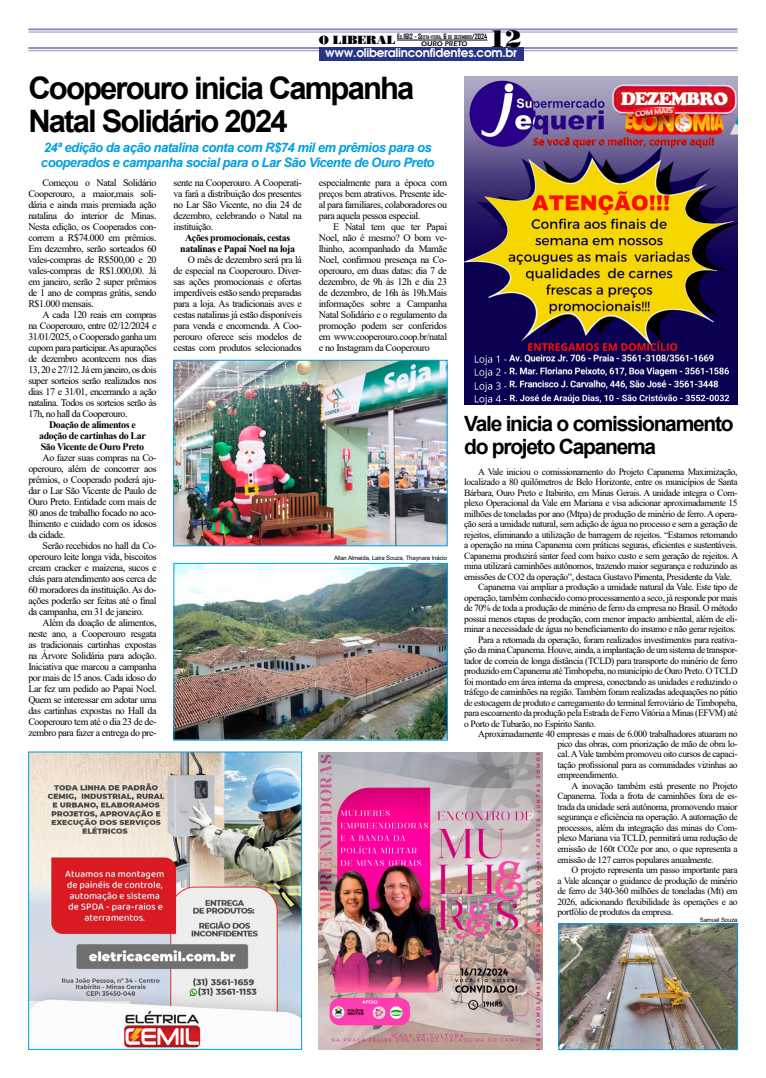
<style>
.page{position:relative;width:766px;height:1078px;background:#fff}
.page>*{position:absolute;margin:0;border:0;box-sizing:border-box;transform-origin:0 0}
.t1{font:700 31px/33px "Arial";letter-spacing:-.06em;color:#000}
.t2{font:24px "Bodnoff";color:#000}
.t3{font:700 21px/23px "Arial";letter-spacing:-.06em;color:#000}
.t4{font:18px "Cupertino";letter-spacing:-.06em;color:#fff}
.t5{font:italic 700 13px/15px "Arial";letter-spacing:-.04em;color:#009fe3}
.t6{font:12px "Avalon";letter-spacing:-.02em;color:#fff}
.t7{font:10px/11px "Times New Roman";letter-spacing:-.04em;color:#000;text-align:justify}
.t8{font:700 10px/11px "Times New Roman";letter-spacing:-.04em;color:#000;text-align:center}
.t9{font:9.5px/10.5px "Times New Roman";letter-spacing:-.04em;color:#000;text-align:justify}
.t10{font:7px "Erie Black";color:#000}
.t11{font:6px "Arial";letter-spacing:-.02em;color:#000}
.t12{font:700 4.9px "Agency FB";color:#000}
.s1{font-family:"Bodnoff";font-weight:400;font-size:12px}
.s2{font-size:7px}
</style>
<div class="page">
<hr style="left:28px;top:47px;width:709px;height:2px;background:#918dbe">
<hr style="left:28px;top:50px;width:709px;height:1px;background:#918dbe">
<div style="left:319px;top:47px;width:204px;height:13px;background:#283583"></div>
<hr style="left:28px;top:28px;width:709px;height:2px;background:#918dbe">
<hr style="left:28px;top:32px;width:709px;height:1px;background:#918dbe">
<hr style="left:397px;top:40px;width:90px;height:1px;background:#000">
<img style="left:30px;top:753px;width:270px;height:294px">
<div style="left:28px;top:751px;width:274px;height:298px;border:1px solid #009fe3"></div>
<img style="left:464px;top:76px;width:273px;height:328px">
<div style="left:616px;top:90px;width:115px;height:16px;background:#cd1719"></div>
<img style="left:175px;top:362px;width:270px;height:182px">
<div style="left:173px;top:360px;width:274px;height:186px;border:1px solid #009fe3"></div>
<img style="left:175px;top:565px;width:270px;height:173px">
<div style="left:173px;top:563px;width:274px;height:177px;border:1px solid #009fe3"></div>
<img style="left:319px;top:752px;width:223px;height:297px">
<img style="left:560px;top:925px;width:175px;height:122px">
<p class="t10" style="left:421px;top:40px;width:48px">OURO PRETO</p>
<h2 class="t2" style="left:489px;top:24px;width:34px">12</h2>
<p class="t12" style="left:319px;top:34px;width:170px"><span class="s1">O LIBERAL</span> <span class="s2">E</span>D<span class="s2">.1612 - S</span>EXTA<span class="s2">-</span>FEIRA<span class="s2">, 6</span> DE DEZEMBRO<span class="s2">/2024</span></p>
<p class="t6" style="left:325px;top:45px;width:193px">www.oliberalinconfidentes.com.br</p>
<h1 class="t1" style="left:28px;top:72px;width:387px">Cooperouro inicia Campanha<br>Natal Solidário 2024</h1>
<h3 class="t5" style="left:41px;top:140px;width:395px">24ª edição da ação natalina conta com R$74 mil em prêmios para os cooperados e campanha social para o Lar São Vicente de Ouro Preto</h3>
<h3 class="t4" style="left:620px;top:87px;width:109px">DEZEMBRO</h3>
<p class="t7" style="left:28px;top:176px;width:130px;text-indent:14px">Começou o Natal Solidário Cooperouro, a maior,mais soli&shy;dária e ainda mais premiada ação natalina do interior de Minas.<br>Nesta edição, os Cooperados con&shy;correm a R$74.000 em prêmios.<br>Em dezembro, serão sorteados 60 vales-compras de R$500,00 e 20 vales-compras de R$1.000,00. Já em janeiro, serão 2 super prêmios de 1 ano de compras grátis, sendo R$1.000 mensais.</p>
<p class="t7" style="left:28px;top:308px;width:130px;text-indent:14px">A cada 120 reais em compras na Cooperouro, entre 02/12/2024 e 31/01/2025, o Cooperado ganha um cupom para participar. As apurações de dezembro acontecem nos dias 13, 20 e 27/12. Já em janeiro, os dois super sorteios serão realizados nos dias 17 e 31/01, encerrando a ação natalina. Todos os sorteios serão às 17h, no hall da Cooperouro.</p>
<p class="t8" style="left:39px;top:418px;width:108px">Doação de alimentos e adoção de cartinhas do Lar<br>São Vicente de Ouro Preto</p>
<p class="t7" style="left:28px;top:451px;width:130px;text-indent:14px">Ao fazer suas compras na Co&shy;operouro, além de concorrer aos prêmios, o Cooperado poderá aju&shy;dar o Lar São Vicente de Paulo de Ouro Preto. Entidade com mais de 80 anos de trabalho focado no aco&shy;lhimento e cuidado com os idosos da cidade.</p>
<p class="t7" style="left:28px;top:539px;width:130px;text-indent:14px">Serão recebidos no hall da Co&shy;operouro leite longa vida, biscoitos cream cracker e maizena, sucos e chás para atendimento aos cerca de 60 moradores da instituição. As do&shy;ações poderão ser feitas até o final da campanha, em 31 de janeiro.</p>
<p class="t7" style="left:28px;top:616px;width:130px;text-indent:14px">Além da doação de alimentos, neste ano, a Cooperouro resgata as tradicionais cartinhas expostas na Árvore Solidária para adoção.<br>Iniciativa que marcou a campanha por mais de 15 anos. Cada idoso do Lar fez um pedido ao Papai Noel.<br>Quem se interessar em adotar uma das cartinhas expostas no Hall da Cooperouro tem até o dia 23 de de&shy;zembro para fazer a entrega do pre-</p>
<p class="t7" style="left:173px;top:176px;width:130px">sente na Cooperouro. A Cooperati&shy;va fará a distribuição dos presentes no Lar São Vicente, no dia 24 de dezembro, celebrando o Natal na instituição.</p>
<p class="t8" style="left:180px;top:231px;width:116px">Ações promocionais, cestas natalinas e Papai Noel na loja</p>
<p class="t7" style="left:173px;top:253px;width:130px;text-indent:14px">O mês de dezembro será pra lá de especial na Cooperouro. Diver&shy;sas ações promocionais e ofertas imperdíveis estão sendo preparadas para a loja. As tradicionais aves e cestas natalinas já estão disponíveis para venda e encomenda. A Coo&shy;perouro oferece seis modelos de cestas com produtos selecionados</p>
<p class="t7" style="left:319px;top:176px;width:130px">especialmente para a época com preços bem atrativos. Presente ide&shy;al para familiares, colaboradores ou para aquela pessoa especial.</p>
<p class="t7" style="left:319px;top:220px;width:130px;text-indent:14px">E Natal tem que ter Papai Noel, não é mesmo? O bom ve&shy;lhinho, acompanhado da Mamãe Noel, confirmou presença na Co&shy;operouro, em duas datas: dia 7 de dezembro, de 9h às 12h e dia 23 de dezembro, de 16h às 19h.Mais informações sobre a Campanha Natal Solidário e o regulamento da promoção podem ser conferidos em www.cooperouro.coop.br/natal e no Instagram da Cooperouro</p>
<p class="t11" style="left:334px;top:554px;width:114px">Allan Almeida, Laira Souza, Thaynara Inácio</p>
<h3 class="t3" style="left:464px;top:412px;width:271px">Vale inicia o comissionamento do projeto Capanema</h3>
<p class="t9" style="left:478px;top:466px;width:261px">A Vale iniciou o comissionamento do Projeto Capanema Maximização,</p>
<p class="t9" style="left:464px;top:476px;width:275px">localizado a 80 quilômetros de Belo Horizonte, entre os municípios de Santa</p>
<p class="t9" style="left:464px;top:487px;width:275px">Bárbara, Ouro Preto e Itabirito, em Minas Gerais. A unidade integra o Com-</p>
<p class="t9" style="left:464px;top:497px;width:275px">plexo Operacional da Vale em Mariana e visa adicionar aproximadamente 15</p>
<p class="t9" style="left:464px;top:508px;width:275px">milhões de toneladas por ano (Mtpa) de produção de minério de ferro. A opera-</p>
<p class="t9" style="left:464px;top:518px;width:275px">ção será a umidade natural, sem adição de água no processo e sem a geração de</p>
<p class="t9" style="left:464px;top:529px;width:275px">rejeitos, eliminando a utilização de barragem de rejeitos. “Estamos retomando</p>
<p class="t9" style="left:464px;top:539px;width:275px">a operação na mina Capanema com práticas seguras, eficientes e sustentáveis.</p>
<p class="t9" style="left:464px;top:550px;width:275px">Capanema produzirá sinter feed com baixo custo e sem geração de rejeitos. A</p>
<p class="t9" style="left:464px;top:560px;width:275px">mina utilizará caminhões autônomos, trazendo maior segurança e reduzindo as</p>
<p class="t9" style="left:464px;top:571px;width:269px">emissões de CO2 da operação”, destaca Gustavo Pimenta, Presidente da Vale.</p>
<p class="t9" style="left:478px;top:581px;width:261px">Capanema vai ampliar a produção a umidade natural da Vale. Este tipo de</p>
<p class="t9" style="left:464px;top:592px;width:275px">operação, também conhecido como processamento a seco, já responde por mais</p>
<p class="t9" style="left:464px;top:602px;width:275px">de 70% de toda a produção de minério de ferro da empresa no Brasil. O método</p>
<p class="t9" style="left:464px;top:613px;width:275px">possui menos etapas de produção, com menor impacto ambiental, além de eli-</p>
<p class="t9" style="left:464px;top:623px;width:273px">minar a necessidade de água no beneficiamento do insumo e não gerar rejeitos.</p>
<p class="t9" style="left:478px;top:634px;width:261px">Para a retomada da operação, foram realizados investimentos para reativa-</p>
<p class="t9" style="left:464px;top:644px;width:275px">ção da mina Capanema. Houve, ainda, a implantação de um sistema de transpor-</p>
<p class="t9" style="left:464px;top:655px;width:275px">tador de correia de longa distância (TCLD) para transporte do minério de ferro</p>
<p class="t9" style="left:464px;top:665px;width:275px">produzido em Capanema até Timbopeba, no município de Ouro Preto. O TCLD</p>
<p class="t9" style="left:464px;top:676px;width:275px">foi montado em área interna da empresa, conectando as unidades e reduzindo o</p>
<p class="t9" style="left:464px;top:686px;width:275px">tráfego de caminhões na região. Também foram realizadas adequações no pátio</p>
<p class="t9" style="left:464px;top:697px;width:275px">de estocagem de produto e carregamento do terminal ferroviário de Timbopeba,</p>
<p class="t9" style="left:464px;top:707px;width:275px">para escoamento da produção pela Estrada de Ferro Vitória a Minas (EFVM) até</p>
<p class="t9" style="left:464px;top:718px;width:133px">o Porto de Tubarão, no Espírito Santo.</p>
<p class="t9" style="left:478px;top:728px;width:261px">Aproximadamente 40 empresas e mais de 6.000 trabalhadores atuaram no</p>
<p class="t9" style="left:557px;top:738px;width:182px">pico das obras, com priorização de mão de obra lo&shy;cal. A Vale também promoveu oito cursos de capaci&shy;tação profissional para as comunidades vizinhas ao empreendimento.</p>
<p class="t9" style="left:557px;top:780px;width:182px;text-indent:14px">A inovação também está presente no Projeto Capanema. Toda a frota de caminhões fora de es&shy;trada da unidade será autônoma, promovendo maior segurança e eficiência na operação. A automação de processos, além da integração das minas do Com&shy;plexo Mariana via TCLD, permitirá uma redução de emissão de 160t CO2e por ano, o que representa a emissão de 127 carros populares anualmente.</p>
<p class="t9" style="left:557px;top:864px;width:182px;text-indent:14px">O projeto representa um passo importante para a Vale alcançar o guidance de produção de minério de ferro de 340-360 milhões de toneladas (Mt) em 2026, adicionando flexibilidade às operações e ao portfólio de produtos da empresa.</p>
<p class="t11" style="left:699px;top:915px;width:39px">Samuel Souza</p>
</div>
